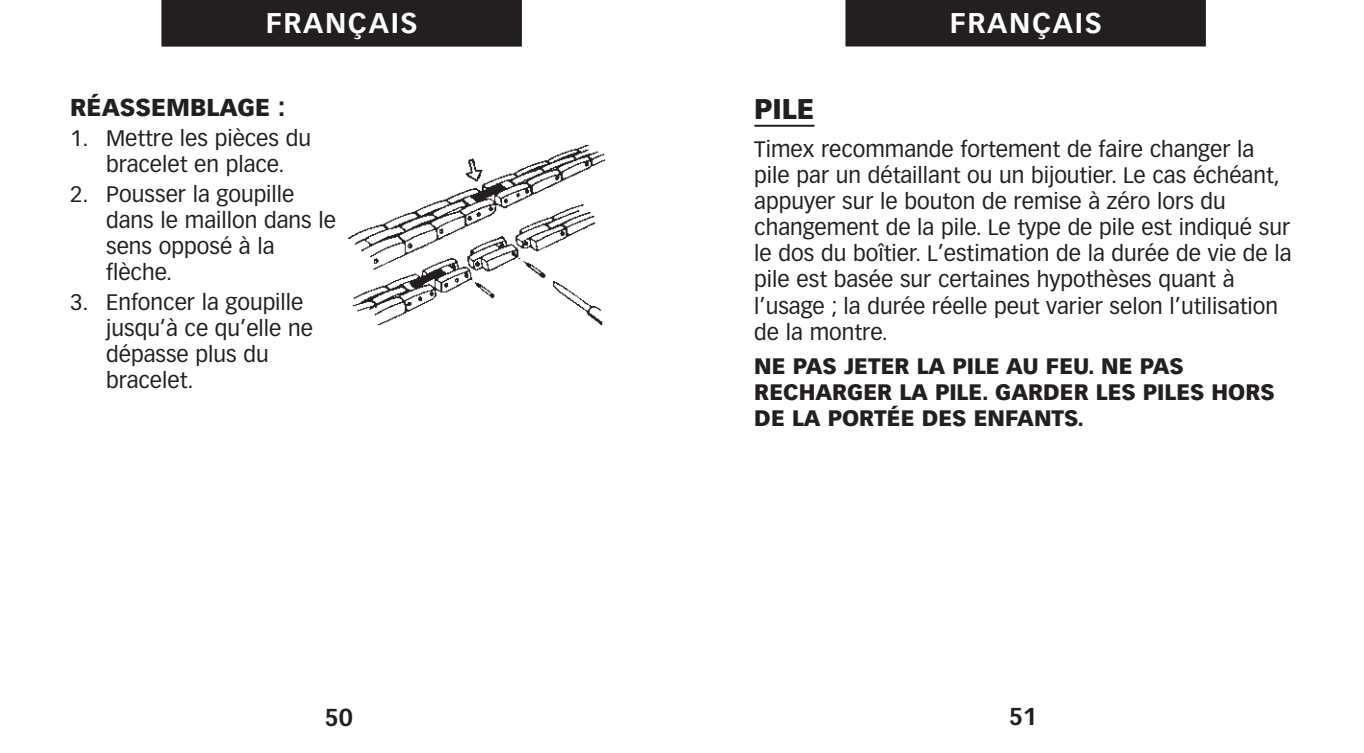
<style>
.page{position:relative;width:1364px;height:753px;background:#fff}
.page>*{position:absolute;margin:0;border:0;box-sizing:border-box;transform-origin:0 0}
.t1{font:700 28px "Vectora LH";letter-spacing:.06em;color:#fff}
.t2{font:900 28px "Vectora LH";color:#231f20}
.t3{font:900 24px "Vectora LH";color:#231f20}
.t4{font:700 24px "Vectora LH";color:#231f20}
.t5{font:22px/26px "Vectora LH";color:#231f20}
.t6{font:900 22px/26px "Vectora LH";color:#231f20}
</style>
<div class="page">
<hr style="left:754px;top:125px;width:60px;height:2px;background:#231f20">
<div style="left:845px;top:0;width:361px;height:46px;background:#231f20"></div>
<div style="left:162px;top:0;width:360px;height:46px;background:#231f20"></div>
<img style="left:347px;top:144px;width:259px;height:182px">
<p class="t1" style="left:266px;top:11px;width:154px">FRANÇAIS</p>
<p class="t1" style="left:949px;top:11px;width:154px">FRANÇAIS</p>
<p class="t3" style="left:70px;top:98px;width:217px">RÉASSEMBLAGE :</p>
<p class="t5" style="left:70px;top:126px;width:242px;text-align:center">1. Mettre les pièces du bracelet en place.</p>
<p class="t5" style="left:106px;top:182px;width:231px;text-indent:-36px">2. Pousser la goupille dans le maillon dans le sens opposé à la flèche.</p>
<p class="t5" style="left:106px;top:290px;width:208px;text-indent:-36px">3. Enfoncer la goupille jusqu’à ce qu’elle ne dépasse plus du bracelet.</p>
<p class="t2" style="left:754px;top:98px;width:62px">PILE</p>
<p class="t5" style="left:754px;top:137px;width:539px">Timex recommande fortement de faire changer la pile par un détaillant ou un bijoutier. Le cas échéant, appuyer sur le bouton de remise à zéro lors du changement de la pile. Le type de pile est indiqué sur le dos du boîtier. L’estimation de la durée de vie de la pile est basée sur certaines hypothèses quant à l’usage ; la durée réelle peut varier selon l’utilisation de la montre.</p>
<p class="t6" style="left:754px;top:354px;width:522px">NE PAS JETER LA PILE AU FEU. NE PAS<br>RECHARGER LA PILE. GARDER LES PILES HORS<br>DE LA PORTÉE DES ENFANTS.</p>
<p class="t4" style="left:325px;top:707px;width:30px">50</p>
<p class="t4" style="left:1009px;top:707px;width:30px">51</p>
</div>
